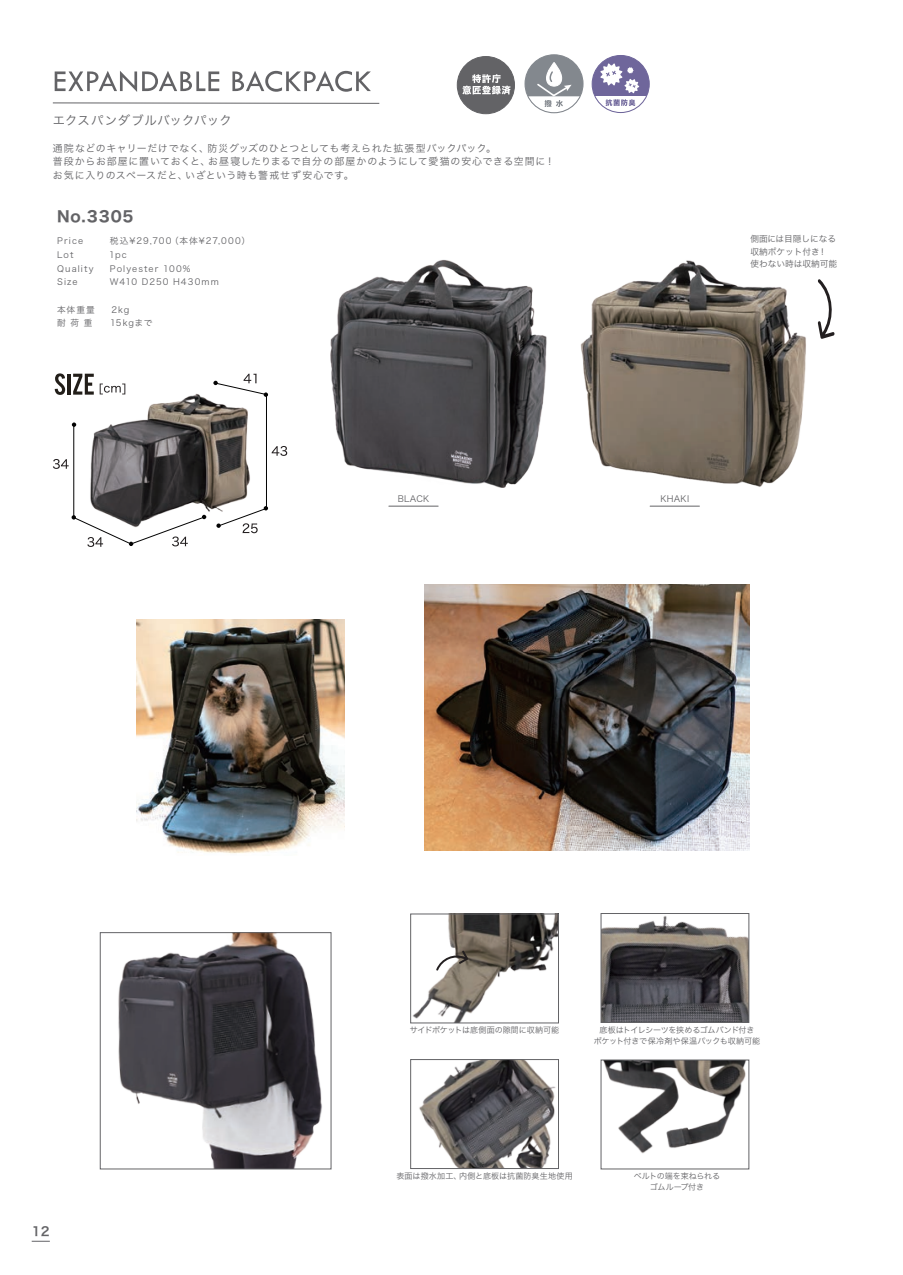
<style>
.page{position:relative;width:903px;height:1275px;background:#fff}
.page>*{position:absolute;margin:0;border:0;box-sizing:border-box;transform-origin:0 0}
.t1{font:14.88px "Hiragino Sans W7";letter-spacing:.06em;color:#636366}
.t2{font:12.42px "Hira Kaku Pro W3";letter-spacing:.03em;color:#636366}
.t3{font:12.42px "Hira Kaku Pro W6";color:#636366}
.t4{font:9.97px/13.7px "Hira Kaku Pro W3";letter-spacing:.06em;color:#636366}
.t5{font:8.75px "Hiragino Sans W3";letter-spacing:.12em;color:#636366}
.t6{font:8.75px/12.4px "Hira Kaku Pro W3";color:#636366}
.t7{font:8.05px/11.2px "Hira Kaku Pro W3";letter-spacing:-.015em;color:#636366;text-align:center}
.t8{font:8.05px "Hira Kaku Pro W3";letter-spacing:.015em;color:#636366}
</style>
<div class="page">
<svg style="left:55px;top:71px;width:316px;height:21px"></svg>
<img style="left:136px;top:619px;width:208px;height:235px">
<hr style="left:53px;top:103px;width:326px;height:1px;background:#636366">
<img style="left:425px;top:585px;width:324px;height:266px">
<img style="left:580px;top:260px;width:238px;height:227px">
<img style="left:330px;top:259px;width:217px;height:228px">
<svg style="left:818px;top:279px;width:17px;height:60px"></svg>
<div style="left:525px;top:55px;width:58px;height:58px;background:#83888e;border-radius:50%"></div>
<svg style="left:546px;top:63px;width:16px;height:23px"></svg>
<div style="left:546px;top:62px;width:16px;height:25px;border:1px solid #fff;border-radius:8px"></div>
<svg style="left:528px;top:71px;width:52px;height:42px"></svg>
<div style="left:524px;top:54px;width:59px;height:59px;border:1px solid #83888e;border-radius:50%"></div>
<div style="left:592px;top:55px;width:57px;height:58px;background:#6f669b;border-radius:50%"></div>
<div style="left:592px;top:96px;width:58px;height:19px;background:#fff"></div>
<svg style="left:605px;top:99px;width:30px;height:7px"></svg>
<div style="left:592px;top:55px;width:58px;height:58px;border:1px solid #6f669b;border-radius:50%"></div>
<svg style="left:600px;top:63px;width:39px;height:30px"></svg>
<svg style="left:53px;top:373px;width:234px;height:174px"></svg>
<img style="left:412px;top:916px;width:145px;height:105px">
<div style="left:410px;top:914px;width:149px;height:109px;border:1px solid #636366"></div>
<img style="left:419px;top:1061px;width:137px;height:106px">
<div style="left:410px;top:1059px;width:149px;height:110px;border:1px solid #636366"></div>
<svg style="left:436px;top:950px;width:32px;height:21px"></svg>
<img style="left:604px;top:1062px;width:142px;height:92px">
<div style="left:601px;top:1060px;width:148px;height:109px;border:1px solid #636366"></div>
<img style="left:603px;top:916px;width:144px;height:105px">
<div style="left:601px;top:913px;width:148px;height:110px;border:1px solid #636366"></div>
<hr style="left:389px;top:506px;width:49px;height:1px;background:#636366">
<hr style="left:650px;top:506px;width:49px;height:1px;background:#636366">
<img style="left:118px;top:934px;width:204px;height:233px">
<div style="left:100px;top:932px;width:231px;height:237px;border:1px solid #636366"></div>
<div style="left:457px;top:57px;width:57px;height:57px;background:#636366;border-radius:50%"></div>
<div style="left:457px;top:56px;width:58px;height:58px;border:1px solid #636366;border-radius:50%"></div>
<svg style="left:462px;top:74px;width:49px;height:20px"></svg>
<svg style="left:32px;top:1241px;width:18px;height:1px"></svg>
<p class="t2" style="left:53px;top:110px;width:180px">エクスパンダブルバックパック</p>
<p class="t4" style="left:53px;top:140px;width:503px">通院などのキャリーだけでなく、防災グッズのひとつとしても考えられた拡張型バックパック。<br>普段からお部屋に置いておくと、お昼寝したりまるで自分の部屋かのようにして愛猫の安心できる空間に！お気に入りのスペースだと、いざという時も警戒せず安心です。</p>
<h1 class="t1" style="left:57px;top:205px;width:78px">No.3305</h1>
<p class="t5" style="left:57px;top:233px;width:28px">Price</p>
<p class="t5" style="left:110px;top:233px;width:142px">税込¥29,700（本体¥27,000）</p>
<p class="t5" style="left:57px;top:247px;width:18px">Lot</p>
<p class="t5" style="left:109px;top:247px;width:19px">1pc</p>
<p class="t5" style="left:57px;top:261px;width:38px">Quality</p>
<p class="t5" style="left:110px;top:261px;width:82px">Polyester 100%</p>
<p class="t5" style="left:57px;top:274px;width:22px">Size</p>
<p class="t5" style="left:110px;top:274px;width:110px">W410 D250 H430mm</p>
<p class="t5" style="left:57px;top:302px;width:39px">本体重量</p>
<p class="t5" style="left:111px;top:302px;width:20px">2kg</p>
<p class="t5" style="left:57px;top:315px;width:37px">耐荷重</p>
<p class="t5" style="left:110px;top:315px;width:44px">15kgまで</p>
<p class="t6" style="left:750px;top:232px;width:88px">側面には目隠しになる収納ポケット付き！使わない時は収納可能</p>
<p class="t6" style="left:398px;top:492px;width:33px">BLACK</p>
<p class="t6" style="left:660px;top:492px;width:30px">KHAKI</p>
<p class="t3" style="left:32px;top:1220px;width:19px">12</p>
<p class="t7" style="left:410px;top:1024px;width:151px">サイドポケットは底側面の隙間に収納可能</p>
<p class="t7" style="left:594px;top:1024px;width:168px">底板はトイレシーツを挟めるゴムバンド付き<br>ポケット付きで保冷剤や保温パックも収納可能</p>
<p class="t8" style="left:396px;top:1168px;width:178px">表面は撥水加工、内側と底板は抗菌防臭生地使用</p>
<p class="t7" style="left:634px;top:1169px;width:88px">ベルトの端を束ねられるゴムループ付き</p>
</div>
